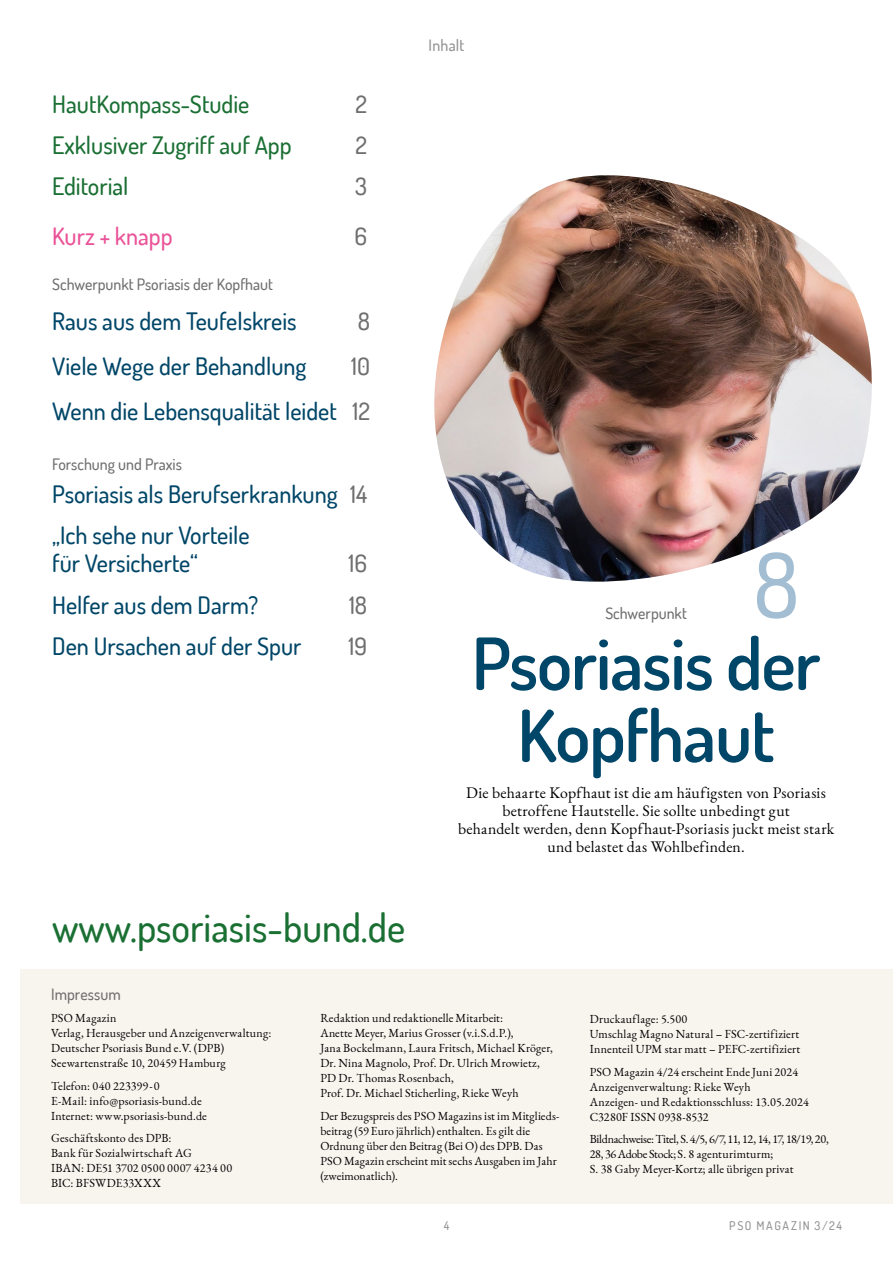
<style>
.page{position:relative;width:893px;height:1263px;background:#fff}
.page>*{position:absolute;margin:0;border:0;box-sizing:border-box;transform-origin:0 0}
.t1{font:500 90px "Dosis";color:#a3bed3}
.t2{font:600 72px/72px "Dosis";letter-spacing:-.015em;color:#004668;text-align:center}
.t3{font:500 39px "Dosis";color:#1a6f33}
.t4{font:500 24px/45px "Dosis";color:#004668;text-align:right}
.t5{font:500 24px "Dosis";color:#1a6f33}
.t6{font:500 24px "Dosis";color:#706f6f}
.t7{font:500 24px "Dosis";color:#ea5297}
.t8{font:15.75px/18px "EB Garamond";letter-spacing:.015em;color:#000;text-align:center}
.t9{font:500 15.75px "Dosis";color:#706f6f}
.t10{font:500 15.75px "Dosis";letter-spacing:.015em;color:#929292}
.t11{font:12px/15px "EB Garamond";letter-spacing:.015em;color:#000}
.t12{font:12px/15px "EB Garamond";letter-spacing:-.005em;color:#000}
.t13{font:500 12px "Dosis";letter-spacing:.135em;color:#929292}
.s1{color:#706f6f}
</style>
<div class="page">
<div style="left:21px;top:969px;width:872px;height:234px;background:#f8f5ef"></div>
<img style="left:434px;top:175px;width:438px;height:407px">
<h3 class="t5" style="left:52px;top:88px;width:199px">HautKompass-Studie</h3>
<h3 class="t6" style="left:356px;top:88px;width:13px">2</h3>
<h3 class="t5" style="left:52px;top:130px;width:241px">Exklusiver Zugriff auf App</h3>
<h3 class="t6" style="left:356px;top:130px;width:13px">2</h3>
<h3 class="t5" style="left:52px;top:171px;width:78px">Editorial</h3>
<h3 class="t6" style="left:355px;top:171px;width:13px">3</h3>
<h3 class="t7" style="left:52px;top:221px;width:122px">Kurz + knapp</h3>
<h3 class="t6" style="left:355px;top:221px;width:14px">6</h3>
<h3 class="t9" style="left:52px;top:274px;width:222px">Schwerpunkt Psoriasis der Kopfhaut</h3>
<h3 class="t4" style="left:52px;top:298px;width:246px">Raus aus dem Teufelskreis</h3>
<h3 class="t6" style="left:358px;top:306px;width:14px">8</h3>
<h3 class="t4" style="left:52px;top:343px;width:256px">Viele Wege der Behandlung</h3>
<h3 class="t4" style="left:52px;top:343px;width:320px"><span class="s1">10<br></span>Wenn die Lebensqualität leidet <span class="s1">12</span></h3>
<h3 class="t9" style="left:52px;top:454px;width:131px">Forschung und Praxis</h3>
<h3 class="t4" style="left:52px;top:473px;width:316px;line-height:41.2px;text-align:left">Psoriasis als Berufserkrankung <span class="s1">14 </span>„Ich sehe nur Vorteile</h3>
<h3 class="t4" style="left:52px;top:540px;width:147px">für Versicherte“</h3>
<h3 class="t6" style="left:349px;top:548px;width:20px">16</h3>
<h3 class="t4" style="left:52px;top:582px;width:207px">Helfer aus dem Darm?</h3>
<h3 class="t6" style="left:349px;top:589px;width:20px">18</h3>
<h3 class="t4" style="left:52px;top:623px;width:251px">Den Ursachen auf der Spur</h3>
<h3 class="t6" style="left:349px;top:630px;width:20px">19</h3>
<h3 class="t10" style="left:429px;top:35px;width:37px">Inhalt</h3>
<h1 class="t1" style="left:753px;top:526px;width:47px">8</h1>
<h3 class="t9" style="left:605px;top:603px;width:83px">Schwerpunkt</h3>
<h2 class="t2" style="left:472px;top:626px;width:350px">Psoriasis der<br>Kopfhaut</h2>
<h3 class="t8" style="left:458px;top:784px;width:377px">Die behaarte Kopfhaut ist die am häufigsten von Psoriasis betroffene Hautstelle. Sie sollte unbedingt gut<br>behandelt werden, denn Kopfhaut-Psoriasis juckt meist stark und belastet das Wohlbefinden.</h3>
<h3 class="t3" style="left:52px;top:902px;width:355px">www.psoriasis-bund.de</h3>
<h3 class="t9" style="left:51px;top:984px;width:71px">Impressum</h3>
<p class="t11" style="left:51px;top:1011px;width:222px">PSO Magazin<br>Verlag, Herausgeber und Anzeigenverwaltung:<br>Deutscher Psoriasis Bund e. V. (DPB)<br>Seewartenstraße 10, 20459 Hamburg</p>
<p class="t11" style="left:51px;top:1078px;width:157px">Telefon: 040 223399 - 0<br>E-Mail: info@psoriasis-bund.de<br>Internet: www.psoriasis-bund.de</p>
<p class="t11" style="left:51px;top:1131px;width:183px">Geschäftskonto des DPB:<br>Bank für Sozialwirtschaft AG<br>IBAN: DE51 3702 0500 0007 4234 00<br>BIC: BFSWDE33XXX</p>
<p class="t11" style="left:320px;top:1011px;width:234px">Redaktion und redaktionelle Mitarbeit:<br>Anette Meyer, Marius Grosser (v.i.S.d.P.),<br>Jana Bockelmann, Laura Fritsch, Michael Kröger, Dr. Nina Magnolo, Prof. Dr. Ulrich Mrowietz, PD Dr. Thomas Rosenbach,<br>Prof. Dr. Michael Sticherling, Rieke Weyh</p>
<p class="t11" style="left:320px;top:1108px;width:240px">Der Bezugspreis des PSO Magazins ist im Mitglieds&shy;beitrag (59 Euro jährlich) enthalten. Es gilt die Ordnung über den Beitrag (Bei O) des DPB. Das PSO Magazin erscheint mit sechs Ausgaben im Jahr (zweimonatlich).</p>
<p class="t11" style="left:590px;top:1012px;width:212px">Druckauflage: 5.500<br>Umschlag Magno Natural – FSC-zertifiziert<br>Innenteil UPM star matt – PEFC-zertifiziert</p>
<p class="t11" style="left:590px;top:1064px;width:221px">PSO Magazin 4/24 erscheint Ende Juni 2024<br>Anzeigenverwaltung: Rieke Weyh<br>Anzeigen- und Redaktionsschluss: 13.05.2024<br>C3280F ISSN 0938-8532</p>
<p class="t12" style="left:590px;top:1132px;width:241px">Bildnachweise: Titel, S. 4/5, 6/7, 11, 12, 14, 17, 18/19, 20,<br>28, 36 Adobe Stock; S. 8 agenturimturm;<br>S. 38 Gaby Meyer-Kortz; alle übrigen privat</p>
<p class="t13" style="left:444px;top:1218px;width:7px">4</p>
<p class="t13" style="left:729px;top:1218px;width:114px">PSO MAGAZIN 3/24</p>
</div>
